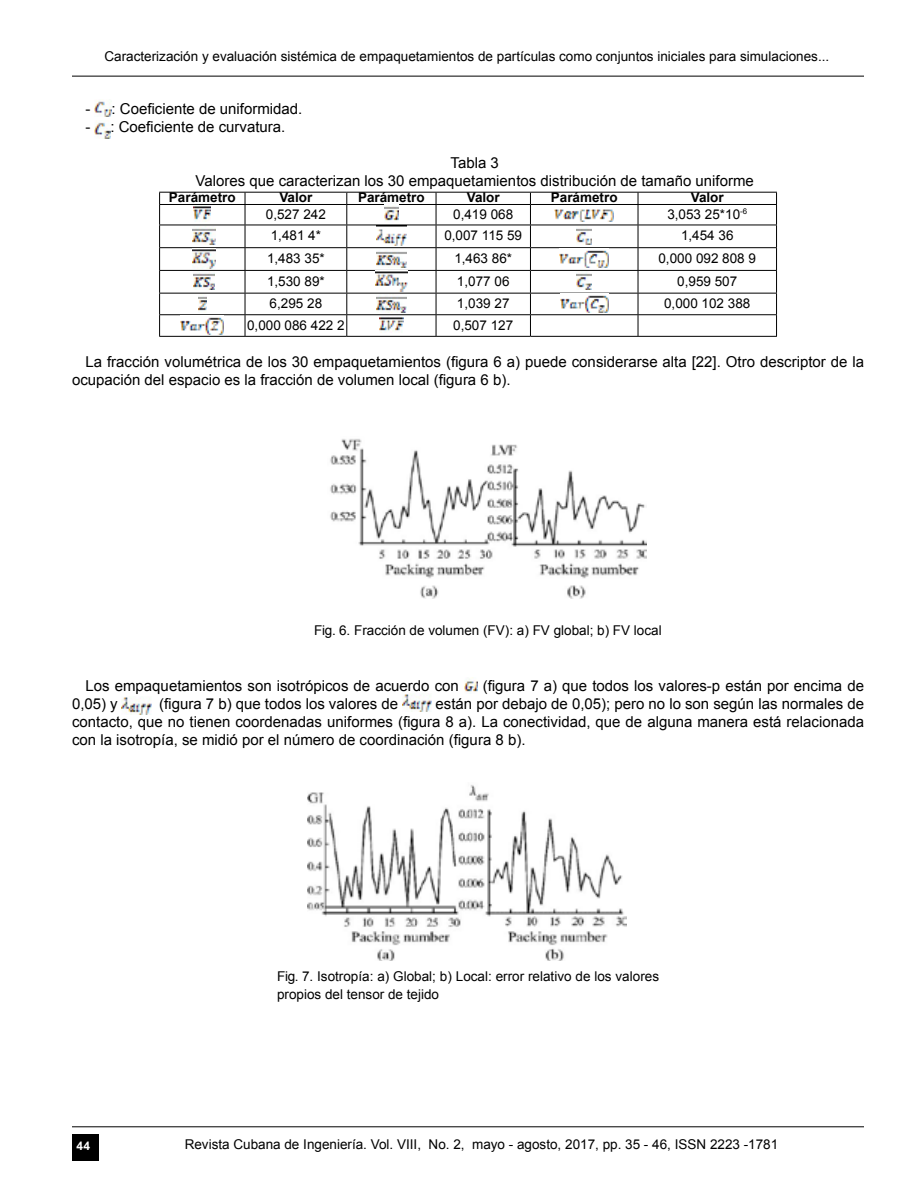
<style>
.page{position:relative;width:918px;height:1188px;background:#fff}
.page>*{position:absolute;margin:0;border:0;box-sizing:border-box;transform-origin:0 0}
.t1{font:15px/18px "Arial";color:#000;text-align:center}
.t2{font:13.5px/18px "Arial";color:#000}
.t3{font:700 13.5px "Arial";color:#000}
.t4{font:700 12px "Arial";color:#fff}
</style>
<div class="page">
<hr style="left:72px;top:76px;width:792px;height:1px;background:#000">
<hr style="left:72px;top:1126px;width:792px;height:1px;background:#000">
<div style="left:72px;top:1134px;width:27px;height:27px;background:#000"></div>
<img style="left:95px;top:101px;width:17px;height:16px">
<img style="left:95px;top:122px;width:15px;height:16px">
<hr style="left:159px;top:192px;width:86px;height:1px;background:#000">
<hr style="left:245px;top:192px;width:102px;height:1px;background:#000">
<hr style="left:347px;top:192px;width:89px;height:1px;background:#000">
<hr style="left:436px;top:192px;width:94px;height:1px;background:#000">
<hr style="left:530px;top:192px;width:108px;height:1px;background:#000">
<hr style="left:638px;top:192px;width:139px;height:1px;background:#000">
<hr style="left:159px;top:204px;width:86px;height:1px;background:#000">
<hr style="left:245px;top:204px;width:102px;height:1px;background:#000">
<hr style="left:347px;top:204px;width:89px;height:1px;background:#000">
<hr style="left:436px;top:204px;width:94px;height:1px;background:#000">
<hr style="left:530px;top:204px;width:108px;height:1px;background:#000">
<hr style="left:638px;top:204px;width:139px;height:1px;background:#000">
<hr style="left:159px;top:225px;width:86px;height:1px;background:#000">
<hr style="left:245px;top:225px;width:102px;height:1px;background:#000">
<hr style="left:347px;top:225px;width:89px;height:1px;background:#000">
<hr style="left:436px;top:225px;width:94px;height:1px;background:#000">
<hr style="left:530px;top:225px;width:108px;height:1px;background:#000">
<hr style="left:638px;top:225px;width:139px;height:1px;background:#000">
<hr style="left:159px;top:247px;width:86px;height:1px;background:#000">
<hr style="left:245px;top:247px;width:102px;height:1px;background:#000">
<hr style="left:347px;top:247px;width:89px;height:1px;background:#000">
<hr style="left:436px;top:247px;width:94px;height:1px;background:#000">
<hr style="left:530px;top:247px;width:108px;height:1px;background:#000">
<hr style="left:638px;top:247px;width:139px;height:1px;background:#000">
<hr style="left:159px;top:270px;width:86px;height:1px;background:#000">
<hr style="left:245px;top:270px;width:102px;height:1px;background:#000">
<hr style="left:347px;top:270px;width:89px;height:1px;background:#000">
<hr style="left:436px;top:270px;width:94px;height:1px;background:#000">
<hr style="left:530px;top:270px;width:108px;height:1px;background:#000">
<hr style="left:638px;top:270px;width:139px;height:1px;background:#000">
<hr style="left:159px;top:293px;width:86px;height:1px;background:#000">
<hr style="left:245px;top:293px;width:102px;height:1px;background:#000">
<hr style="left:347px;top:293px;width:89px;height:1px;background:#000">
<hr style="left:436px;top:293px;width:94px;height:1px;background:#000">
<hr style="left:530px;top:293px;width:108px;height:1px;background:#000">
<hr style="left:638px;top:293px;width:139px;height:1px;background:#000">
<hr style="left:159px;top:314px;width:86px;height:1px;background:#000">
<hr style="left:245px;top:314px;width:102px;height:1px;background:#000">
<hr style="left:347px;top:314px;width:89px;height:1px;background:#000">
<hr style="left:436px;top:314px;width:94px;height:1px;background:#000">
<hr style="left:530px;top:314px;width:108px;height:1px;background:#000">
<hr style="left:638px;top:314px;width:139px;height:1px;background:#000">
<hr style="left:159px;top:336px;width:86px;height:1px;background:#000">
<hr style="left:245px;top:336px;width:102px;height:1px;background:#000">
<hr style="left:347px;top:336px;width:89px;height:1px;background:#000">
<hr style="left:436px;top:336px;width:94px;height:1px;background:#000">
<hr style="left:530px;top:336px;width:108px;height:1px;background:#000">
<hr style="left:638px;top:336px;width:139px;height:1px;background:#000">
<svg style="left:159px;top:193px;width:1px;height:143px"></svg>
<svg style="left:245px;top:193px;width:1px;height:143px"></svg>
<svg style="left:346px;top:193px;width:1px;height:143px"></svg>
<svg style="left:436px;top:193px;width:1px;height:143px"></svg>
<svg style="left:530px;top:193px;width:1px;height:143px"></svg>
<svg style="left:638px;top:193px;width:1px;height:143px"></svg>
<svg style="left:776px;top:193px;width:1px;height:143px"></svg>
<img style="left:194px;top:206px;width:17px;height:16px">
<img style="left:385px;top:206px;width:13px;height:15px">
<img style="left:555px;top:209px;width:58px;height:13px">
<img style="left:193px;top:226px;width:22px;height:18px">
<img style="left:377px;top:226px;width:29px;height:20px">
<img style="left:577px;top:226px;width:15px;height:18px">
<img style="left:193px;top:248px;width:22px;height:20px">
<img style="left:376px;top:249px;width:31px;height:18px">
<img style="left:559px;top:250px;width:50px;height:18px">
<img style="left:193px;top:273px;width:22px;height:17px">
<img style="left:376px;top:271px;width:31px;height:20px">
<img style="left:577px;top:273px;width:15px;height:17px">
<img style="left:198px;top:294px;width:8px;height:17px">
<img style="left:376px;top:294px;width:31px;height:18px">
<img style="left:560px;top:295px;width:48px;height:18px">
<img style="left:181px;top:317px;width:43px;height:17px">
<img style="left:379px;top:317px;width:25px;height:16px">
<img style="left:464px;top:679px;width:14px;height:15px">
<img style="left:122px;top:696px;width:29px;height:18px">
<img style="left:402px;top:694px;width:29px;height:18px">
<img style="left:330px;top:439px;width:316px;height:160px">
<img style="left:307px;top:785px;width:319px;height:176px">
<p class="t2" style="left:105px;top:47px;width:726px">Caracterización y evaluación sistémica de empaquetamientos de partículas como conjuntos iniciales para simulaciones...</p>
<p class="t1" style="left:86px;top:99px;width:218px">- : Coeficiente de uniformidad.</p>
<p class="t1" style="left:85px;top:117px;width:201px">- : Coeficiente de curvatura.</p>
<p class="t1" style="left:196px;top:153px;width:560px">Tabla 3<br>Valores que caracterizan los 30 empaquetamientos distribución de tamaño uniforme</p>
<p class="t3" style="left:169px;top:188px;width:68px">Parámetro</p>
<p class="t3" style="left:279px;top:188px;width:35px">Valor</p>
<p class="t3" style="left:358px;top:188px;width:68px">Parámetro</p>
<p class="t3" style="left:467px;top:188px;width:35px">Valor</p>
<p class="t3" style="left:551px;top:188px;width:68px">Parámetro</p>
<p class="t3" style="left:691px;top:188px;width:35px">Valor</p>
<p class="t2" style="left:266px;top:205px;width:62px">0,527 242</p>
<p class="t2" style="left:453px;top:205px;width:62px">0,419 068</p>
<p class="t2" style="left:667px;top:205px;width:81px">3,053 25*10<sup>-6</sup></p>
<p class="t2" style="left:271px;top:227px;width:52px">1,481 4*</p>
<p class="t2" style="left:444px;top:227px;width:79px">0,007 115 59</p>
<p class="t2" style="left:681px;top:227px;width:54px">1,454 36</p>
<p class="t2" style="left:267px;top:249px;width:59px">1,483 35*</p>
<p class="t2" style="left:454px;top:249px;width:59px">1,463 86*</p>
<p class="t2" style="left:658px;top:249px;width:99px">0,000 092 808 9</p>
<p class="t2" style="left:267px;top:272px;width:59px">1,530 89*</p>
<p class="t2" style="left:457px;top:272px;width:54px">1,077 06</p>
<p class="t2" style="left:677px;top:272px;width:62px">0,959 507</p>
<p class="t2" style="left:270px;top:294px;width:54px">6,295 28</p>
<p class="t2" style="left:457px;top:294px;width:54px">1,039 27</p>
<p class="t2" style="left:664px;top:294px;width:88px">0,000 102 388</p>
<p class="t2" style="left:247px;top:316px;width:99px">0,000 086 422 2</p>
<p class="t2" style="left:453px;top:316px;width:62px">0,507 127</p>
<p class="t1" style="left:72px;top:352px;width:794px;text-align:left;text-indent:14px">La fracción volumétrica de los 30 empaquetamientos (figura 6 a) puede considerarse alta [22]. Otro descriptor de la ocupación del espacio es la fracción de volumen local (figura 6 b).</p>
<p class="t2" style="left:314px;top:621px;width:349px">Fig. 6. Fracción de volumen (FV): a) FV global; b) FV local</p>
<p class="t1" style="left:86px;top:676px;width:375px">Los empaquetamientos son isotrópicos de acuerdo con</p>
<p class="t1" style="left:483px;top:676px;width:383px">(figura 7 a) que todos los valores-p están por encima de</p>
<p class="t1" style="left:72px;top:694px;width:47px">0,05) y</p>
<p class="t1" style="left:159px;top:694px;width:240px">(figura 7 b) que todos los valores de</p>
<p class="t1" style="left:72px;top:694px;width:794px;text-align:justify;text-indent:364px">están por debajo de 0,05); pero no lo son según las normales de contacto, que no tienen coordenadas uniformes (figura 8 a). La conectividad, que de alguna manera está relacionada con la isotropía, se midió por el número de coordinación (figura 8 b).</p>
<p class="t2" style="left:277px;top:967px;width:384px">Fig. 7. Isotropía: a) Global; b) Local: error relativo de los valores propios del tensor de tejido</p>
<p class="t4" style="left:76px;top:1138px;width:15px">44</p>
<p class="t2" style="left:185px;top:1136px;width:595px">Revista Cubana de Ingeniería. Vol. VIII, No. 2, mayo - agosto, 2017, pp. 35 - 46, ISSN 2223 -1781</p>
</div>
